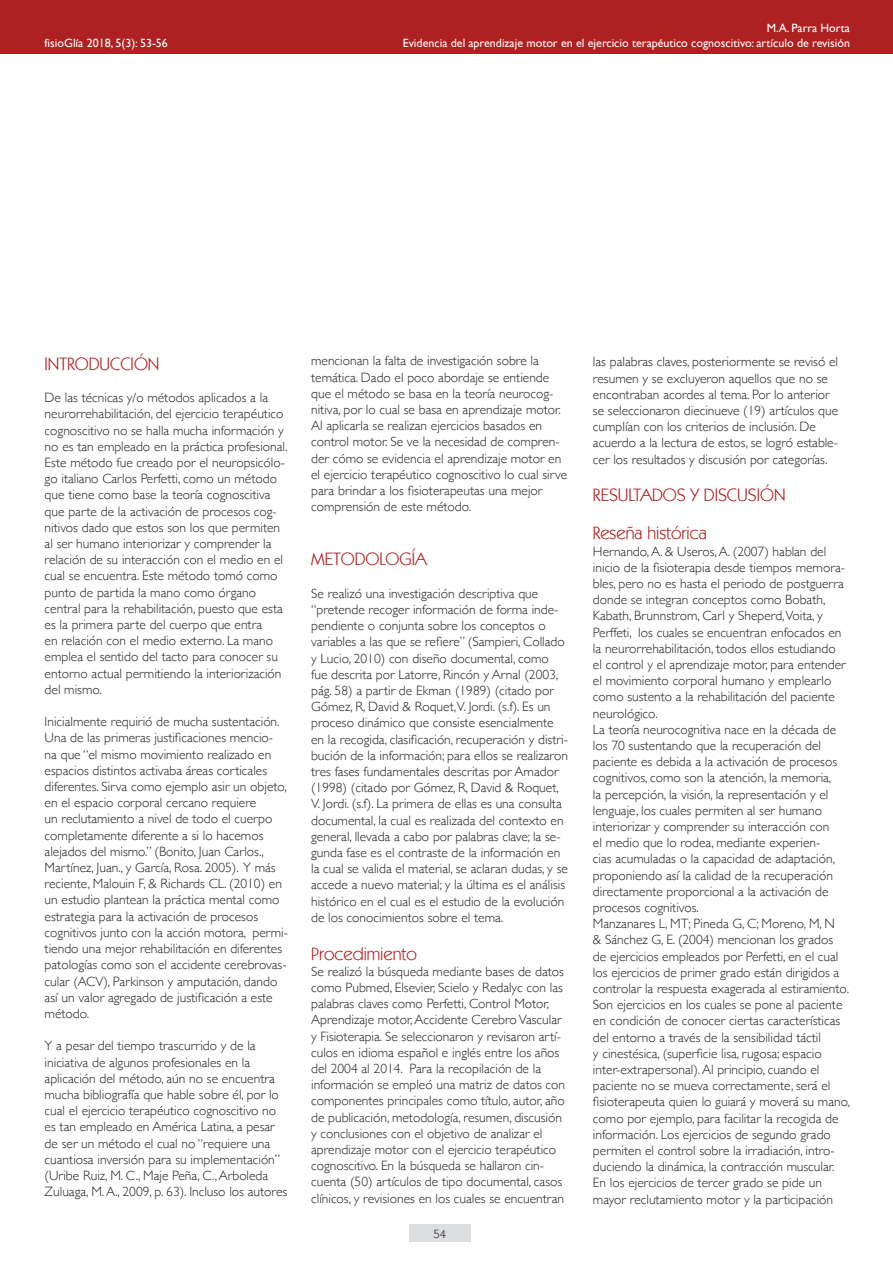
<style>
.page{position:relative;width:893px;height:1263px;background:#fff}
.page>*{position:absolute;margin:0;border:0;box-sizing:border-box;transform-origin:0 0}
.t1{font:18px "Kabel IT Cby BT";color:#ae2122}
.t2{font:300 13.5px/16.2px "Gill Sans";color:#231f20}
.t3{font:12px "Gill Sans";color:#fff}
.t4{font:12px "Kabel IT Cby BT";color:#231f20}
</style>
<div class="page">
<div style="left:409px;top:1224px;width:62px;height:18px;background:#dddee0"></div>
<div style="left:0;top:0;width:893px;height:53px;background:#ae2122"></div>
<p class="t3" style="left:767px;top:21px;width:85px">M.A. Parra Horta</p>
<p class="t3" style="left:45px;top:36px;width:125px">fisioGlía 2018, 5(3): 53-56</p>
<p class="t3" style="left:403px;top:36px;width:449px">Evidencia del aprendizaje motor en el ejercicio terapéutico cognoscitivo: artículo de revisión</p>
<p class="t1" style="left:45px;top:352px;width:116px">INTRODUCCIÓN</p>
<p class="t2" style="left:45px;top:389px;width:244px">De las técnicas y/o métodos aplicados a la neurorrehabilitación, del ejercicio terapéutico cognoscitivo no se halla mucha información y no es tan empleado en la práctica profesional.<br>Este método fue creado por el neuropsicólo&shy;go italiano Carlos Perfetti, como un método que tiene como base la teoría cognoscitiva que parte de la activación de procesos cog&shy;nitivos dado que estos son los que permiten al ser humano interiorizar y comprender la relación de su interacción con el medio en el cual se encuentra. Este método tomó como punto de partida la mano como órgano central para la rehabilitación, puesto que esta es la primera parte del cuerpo que entra<br>en relación con el medio externo. La mano emplea el sentido del tacto para conocer su entorno actual permitiendo la interiorización del mismo.</p>
<p class="t2" style="left:45px;top:713px;width:245px">Inicialmente requirió de mucha sustentación.<br>Una de las primeras justificaciones mencio&shy;na que “el mismo movimiento realizado en espacios distintos activaba áreas corticales diferentes. Sirva como ejemplo asir un objeto, en el espacio corporal cercano requiere<br>un reclutamiento a nivel de todo el cuerpo completamente diferente a si lo hacemos alejados del mismo.” (Bonito, Juan Carlos., Martínez, Juan., y García, Rosa. 2005). Y más reciente, Malouin F, &amp; Richards CL. (2010) en un estudio plantean la práctica mental como estrategia para la activación de procesos cognitivos junto con la acción motora, permi&shy;tiendo una mejor rehabilitación en diferentes patologías como son el accidente cerebrovas&shy;cular (ACV), Parkinson y amputación, dando así un valor agregado de justificación a este método.</p>
<p class="t2" style="left:45px;top:1037px;width:244px">Y a pesar del tiempo trascurrido y de la iniciativa de algunos profesionales en la aplicación del método, aún no se encuentra mucha bibliografía que hable sobre él, por lo cual el ejercicio terapéutico cognoscitivo no es tan empleado en América Latina, a pesar de ser un método el cual no “requiere una cuantiosa inversión para su implementación” (Uribe Ruiz, M. C., Maje Peña, C., Arboleda Zuluaga, M. A., 2009, p. 63). Incluso los autores</p>
<p class="t2" style="left:311px;top:352px;width:258px">mencionan la falta de investigación sobre la temática. Dado el poco abordaje se entiende que el método se basa en la teoría neurocog&shy;nitiva, por lo cual se basa en aprendizaje motor.<br>Al aplicarla se realizan ejercicios basados en control motor. Se ve la necesidad de compren&shy;der cómo se evidencia el aprendizaje motor en el ejercicio terapéutico cognoscitivo lo cual sirve para brindar a los fisioterapeutas una mejor comprensión de este método.</p>
<p class="t1" style="left:311px;top:548px;width:117px">METODOLOGÍA</p>
<p class="t2" style="left:311px;top:584px;width:258px">Se realizó una investigación descriptiva que “pretende recoger información de forma inde&shy;pendiente o conjunta sobre los conceptos o variables a las que se refiere” (Sampieri, Collado y Lucio, 2010) con diseño documental, como fue descrita por Latorre, Rincón y Arnal (2003, pág. 58) a partir de Ekman (1989) (citado por Gómez, R, David &amp; Roquet,V. Jordi. (s.f). Es un proceso dinámico que consiste esencialmente en la recogida, clasificación, recuperación y distri&shy;bución de la información; para ellos se realizaron tres fases fundamentales descritas por Amador (1998) (citado por Gómez, R, David &amp; Roquet, V. Jordi. (s.f). La primera de ellas es una consulta documental, la cual es realizada del contexto en general, llevada a cabo por palabras clave; la se&shy;gunda fase es el contraste de la información en la cual se valida el material, se aclaran dudas, y se accede a nuevo material; y la última es el análisis histórico en el cual es el estudio de la evolución de los conocimientos sobre el tema.</p>
<p class="t1" style="left:311px;top:942px;width:107px">Procedimiento</p>
<p class="t2" style="left:311px;top:962px;width:255px">Se realizó la búsqueda mediante bases de datos como Pubmed, Elsevier, Scielo y Redalyc con las palabras claves como Perfetti, Control Motor, Aprendizaje motor, Accidente Cerebro Vascular y Fisioterapia. Se seleccionaron y revisaron artí&shy;culos en idioma español e inglés entre los años del 2004 al 2014. Para la recopilación de la información se empleó una matriz de datos con componentes principales como título, autor, año de publicación, metodología, resumen, discusión y conclusiones con el objetivo de analizar el aprendizaje motor con el ejercicio terapéutico cognoscitivo. En la búsqueda se hallaron cin&shy;cuenta (50) artículos de tipo documental, casos clínicos, y revisiones en los cuales se encuentran</p>
<p class="t4" style="left:433px;top:1226px;width:14px">54</p>
<p class="t2" style="left:593px;top:353px;width:247px">las palabras claves, posteriormente se revisó el resumen y se excluyeron aquellos que no se encontraban acordes al tema. Por lo anterior se seleccionaron diecinueve (19) artículos que cumplían con los criterios de inclusión. De acuerdo a la lectura de estos, se logró estable&shy;cer los resultados y discusión por categorías.</p>
<p class="t1" style="left:593px;top:484px;width:194px">RESULTADOS Y DISCUSIÓN</p>
<p class="t1" style="left:593px;top:522px;width:115px">Reseña histórica</p>
<p class="t2" style="left:593px;top:542px;width:254px">Hernando, A. &amp; Useros, A. (2007) hablan del inicio de la fisioterapia desde tiempos memora&shy;bles, pero no es hasta el periodo de postguerra donde se integran conceptos como Bobath, Kabath, Brunnstrom, Carl y Sheperd,Voita, y Perffeti, los cuales se encuentran enfocados en la neurorrehabilitación, todos ellos estudiando el control y el aprendizaje motor, para entender el movimiento corporal humano y emplearlo como sustento a la rehabilitación del paciente neurológico.</p>
<p class="t2" style="left:593px;top:720px;width:246px">La teoría neurocognitiva nace en la década de los 70 sustentando que la recuperación del paciente es debida a la activación de procesos cognitivos, como son la atención, la memoria, la percepción, la visión, la representación y el lenguaje, los cuales permiten al ser humano interiorizar y comprender su interacción con el medio que lo rodea, mediante experien&shy;cias acumuladas o la capacidad de adaptación, proponiendo así la calidad de la recuperación directamente proporcional a la activación de procesos cognitivos.</p>
<p class="t2" style="left:593px;top:915px;width:259px">Manzanares L, MT; Pineda G, C; Moreno, M, N<br>&amp; Sánchez G, E. (2004) mencionan los grados<br>de ejercicios empleados por Perfetti, en el cual los ejercicios de primer grado están dirigidos a controlar la respuesta exagerada al estiramiento.<br>Son ejercicios en los cuales se pone al paciente en condición de conocer ciertas características del entorno a través de la sensibilidad táctil<br>y cinestésica, (superficie lisa, rugosa; espacio inter-extrapersonal). Al principio, cuando el paciente no se mueva correctamente, será el fisioterapeuta quien lo guiará y moverá su mano, como por ejemplo, para facilitar la recogida de información. Los ejercicios de segundo grado permiten el control sobre la irradiación, intro&shy;duciendo la dinámica, la contracción muscular.<br>En los ejercicios de tercer grado se pide un mayor reclutamiento motor y la participación</p>
</div>
